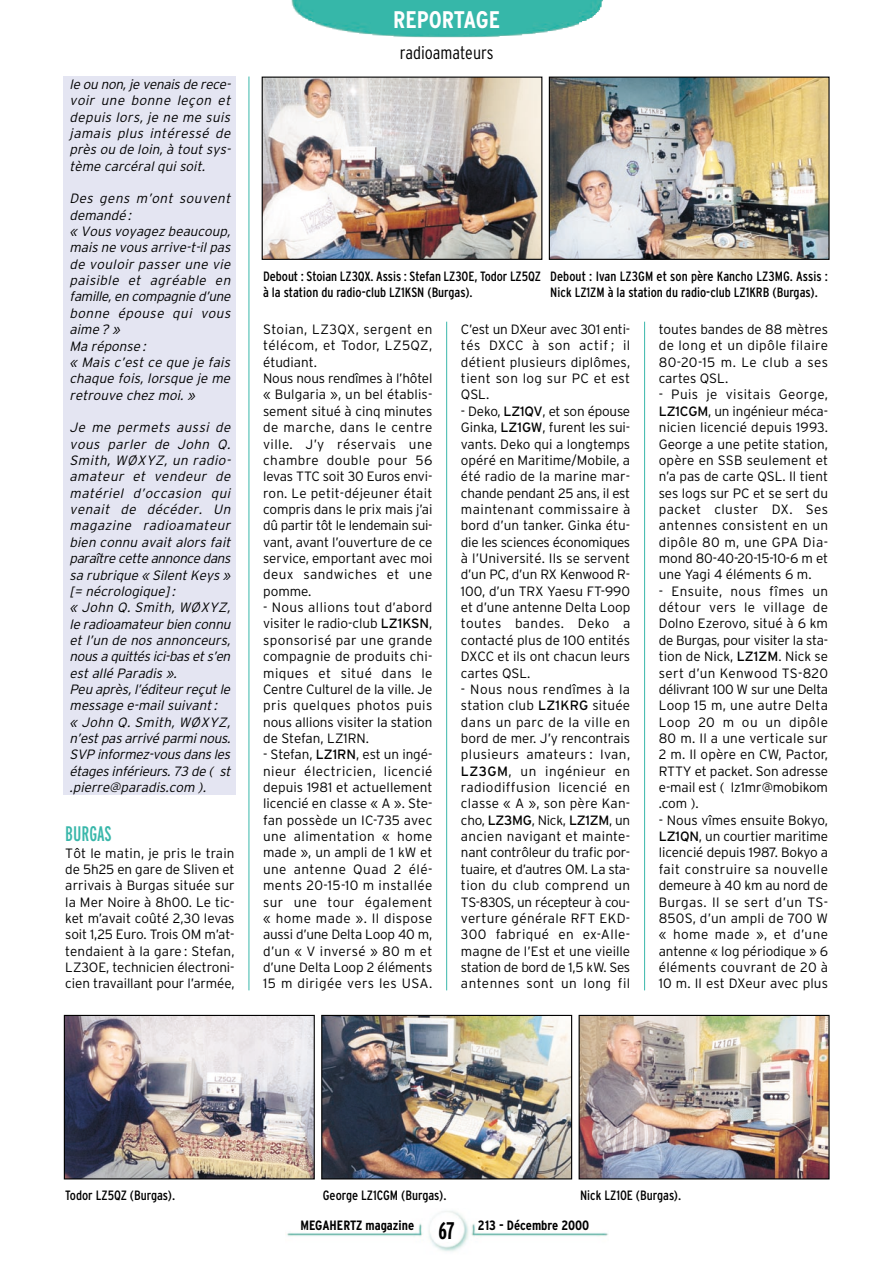
<style>
.page{position:relative;width:893px;height:1262px;background:#fff}
.page>*{position:absolute;margin:0;border:0;box-sizing:border-box;transform-origin:0 0}
.t1{font:700 condensed 24px "Interstate";color:#fff}
.t2{font:700 extra-condensed 24px "Interstate";color:#000}
.t3{font:extra-condensed 21px "Interstate";color:#39b7aa}
.t4{font:300 condensed 18px "Interstate";color:#000}
.t5{font:300 13.5px/16.4px "Interstate";color:#000;text-align:justify}
.t6{font:italic 300 13.5px/16.4px "Interstate";letter-spacing:.01em;color:#000}
.t7{font:condensed 13.5px/16.4px "Interstate";color:#000}
.t8{font:700 condensed 13.5px "Interstate";color:#000}
.s1{font-weight:400}
</style>
<div class="page">
<div style="left:64px;top:77px;width:172px;height:718px;background:#e4e5f2"></div>
<img style="left:291px;top:0;width:312px;height:38px">
<img style="left:287px;top:1211px;width:322px;height:41px">
<hr style="left:248px;top:76px;width:1px;height:914px;background:#39b7aa">
<hr style="left:446px;top:322px;width:1px;height:668px;background:#39b7aa">
<hr style="left:644px;top:322px;width:1px;height:668px;background:#39b7aa">
<img style="left:264px;top:79px;width:276px;height:179px">
<div style="left:262px;top:77px;width:280px;height:183px;border:1px solid #000"></div>
<img style="left:550px;top:79px;width:277px;height:179px">
<div style="left:548px;top:77px;width:281px;height:183px;border:1px solid #000"></div>
<img style="left:66px;top:1016px;width:247px;height:161px">
<div style="left:64px;top:1014px;width:251px;height:165px;border:1px solid #000"></div>
<img style="left:580px;top:1016px;width:247px;height:161px">
<div style="left:578px;top:1014px;width:251px;height:165px;border:1px solid #000"></div>
<img style="left:323px;top:1016px;width:247px;height:161px">
<div style="left:321px;top:1014px;width:251px;height:165px;border:1px solid #000"></div>
<h1 class="t1" style="left:393px;top:10px;width:108px">REPORTAGE</h1>
<p class="t6" style="left:70px;top:77px;width:165px;text-align:justify">le ou non,je venais de rece&shy;voir une bonne leçon et depuis lors, je ne me suis jamais plus intéressé de près ou de loin, à tout sys&shy;tème carcéral qui soit.</p>
<p class="t6" style="left:70px;top:192px;width:165px">Des gens m’ont souvent demandé :<br>« Vous voyagez beaucoup, mais ne vous arrive-t-ilpas de vouloir passer une vie paisible et agréable en famille,en compagnie d’une bonne épouse qui vous aime ? »<br>Ma réponse :<br>« Mais c’est ce que je fais chaque fois, lorsque je me retrouve chez moi. »</p>
<p class="t6" style="left:70px;top:421px;width:165px">Je me permets aussi de vous parler de John Q.<br>Smith, WØXYZ, un radio&shy;amateur et vendeur de matériel d’occasion qui venait de décéder. Un magazine radioamateur bien connu avait alors fait paraître cette annonce dans sa rubrique « Silent Keys » [= nécrologique] :<br>« John Q. Smith, WØXYZ, le radioamateurbien connu et l’un de nos annonceurs, nous a quittés ici-bas ets’en est allé Paradis ».<br>Peu après,l’éditeurreçutle message e-mail suivant : « John Q. Smith, WØXYZ, n’estpas arrivé parminous.<br>SVP informez-vous dans les étages inférieurs.73 de ( st .pierre@paradis.com ).</p>
<h2 class="t3" style="left:65px;top:826px;width:48px">BURGAS</h2>
<p class="t5" style="left:65px;top:846px;width:171px">Tôt le matin, je pris le train de 5h25 en gare de Sliven et arrivais à Burgas située sur la Mer Noire à 8h00. Le tic&shy;ket m’avait coûté 2,30 levas soit 1,25 Euro. Trois OM m’at&shy;tendaient à la gare : Stefan, LZ3OE, technicien électroni&shy;cien travaillant pour l’armée,</p>
<h3 class="t4" style="left:400px;top:46px;width:95px">radioamateurs</h3>
<p class="t7" style="left:263px;top:269px;width:279px">Debout : Stoian LZ3QX. Assis : Stefan LZ3OE, Todor LZ5QZ à la station du radio-club LZ1KSN (Burgas).</p>
<p class="t7" style="left:550px;top:269px;width:279px">Debout : Ivan LZ3GM et son père Kancho LZ3MG. Assis :<br>Nick LZ1ZM à la station du radio-club LZ1KRB (Burgas).</p>
<p class="t5" style="left:263px;top:322px;width:171px;text-align:left">Stoian, LZ3QX, sergent en télécom, et Todor, LZ5QZ, étudiant.<br>Nous nous rendîmes à l’hôtel « Bulgaria », un bel établis&shy;sement situé à cinq minutes de marche, dans le centre ville. J’y réservais une chambre double pour 56 levas TTC soit 30 Euros envi&shy;ron. Le petit-déjeuner était compris dans le prix mais j’ai dû partir tôt le lendemain sui&shy;vant, avant l’ouverture de ce service, emportant avec moi deux sandwiches et une pomme.</p>
<p class="t5" style="left:263px;top:600px;width:171px">- Nous allions tout d’abord visiter le radio-club <span class="s1">LZ1KSN</span>, sponsorisé par une grande compagnie de produits chi&shy;miques et situé dans le Centre Culturel de la ville. Je pris quelques photos puis nous allions visiter la station de Stefan, LZ1RN.</p>
<p class="t5" style="left:263px;top:748px;width:171px">- Stefan, <span class="s1">LZ1RN</span>, est un ingé&shy;nieur électricien, licencié depuis 1981 et actuellement licencié en classe « A ». Ste&shy;fan possède un IC-735 avec une alimentation « home made », un ampli de 1 kW et une antenne Quad 2 élé&shy;ments 20-15-10 m installée sur une tour également « home made ». Il dispose aussi d’une Delta Loop 40 m, d’un « V inversé » 80 m et d’une Delta Loop 2 éléments 15 m dirigée vers les USA.</p>
<p class="t5" style="left:461px;top:322px;width:171px">C’est un DXeur avec 301 enti&shy;tés DXCC à son actif ; il détient plusieurs diplômes, tient son log sur PC et est QSL.</p>
<p class="t5" style="left:461px;top:404px;width:171px">- Deko, <span class="s1">LZ1QV</span>, et son épouse Ginka, <span class="s1">LZ1GW</span>, furent les sui&shy;vants. Deko qui a longtemps opéré en Maritime/Mobile, a été radio de la marine mar&shy;chande pendant 25 ans, il est maintenant commissaire à bord d’un tanker. Ginka étu&shy;die les sciences économiques à l’Université. Ils se servent d’un PC, d’un RX Kenwood R-100, d’un TRX Yaesu FT-990 et d’une antenne Delta Loop toutes bandes. Deko a contacté plus de 100 entités DXCC et ils ont chacun leurs cartes QSL.</p>
<p class="t5" style="left:461px;top:682px;width:171px">- Nous nous rendîmes à la station club <span class="s1">LZ1KRG</span> située dans un parc de la ville en bord de mer. J’y rencontrais plusieurs amateurs : Ivan, <span class="s1">LZ3GM</span>, un ingénieur en radiodiffusion licencié en classe « A », son père Kan&shy;cho, <span class="s1">LZ3MG</span>, Nick, <span class="s1">LZ1ZM</span>, un ancien navigant et mainte&shy;nant contrôleur du trafic por&shy;tuaire, et d’autres OM. La sta&shy;tion du club comprend un TS-830S, un récepteur à cou&shy;verture générale RFT EKD-300 fabriqué en ex-Alle&shy;magne de l’Est et une vieille station de bord de 1,5 kW. Ses antennes sont un long fil</p>
<p class="t5" style="left:658px;top:322px;width:171px">toutes bandes de 88 mètres de long et un dipôle filaire 80-20-15 m. Le club a ses cartes QSL.</p>
<p class="t5" style="left:658px;top:388px;width:171px">- Puis je visitais George, <span class="s1">LZ1CGM</span>, un ingénieur méca&shy;nicien licencié depuis 1993.<br>George a une petite station, opère en SSB seulement et n’a pas de carte QSL. Il tient ses logs sur PC et se sert du packet cluster DX. Ses antennes consistent en un dipôle 80 m, une GPA Dia&shy;mond 80-40-20-15-10-6 m et une Yagi 4 éléments 6 m.</p>
<p class="t5" style="left:658px;top:584px;width:171px">- Ensuite, nous fîmes un détour vers le village de Dolno Ezerovo, situé à 6 km de Burgas, pour visiter la sta&shy;tion de Nick, <span class="s1">LZ1ZM</span>. Nick se sert d’un Kenwood TS-820 délivrant 100 W sur une Delta Loop 15 m, une autre Delta Loop 20 m ou un dipôle 80 m. Il a une verticale sur 2 m. Il opère en CW, Pactor, RTTY et packet. Son adresse e-mail est ( lz1mr@mobikom .com ).</p>
<p class="t5" style="left:658px;top:813px;width:171px">- Nous vîmes ensuite Bokyo, <span class="s1">LZ1QN</span>, un courtier maritime licencié depuis 1987. Bokyo a fait construire sa nouvelle demeure à 40 km au nord de Burgas. Il se sert d’un TS-850S, d’un ampli de 700 W « home made », et d’une antenne « log périodique » 6 éléments couvrant de 20 à 10 m. Il est DXeur avec plus</p>
<p class="t7" style="left:65px;top:1188px;width:111px">Todor LZ5QZ (Burgas).</p>
<p class="t7" style="left:323px;top:1188px;width:125px">George LZ1CGM (Burgas).</p>
<p class="t7" style="left:580px;top:1188px;width:103px">Nick LZ1OE (Burgas).</p>
<p class="t8" style="left:300px;top:1220px;width:115px">MEGAHERTZ magazine</p>
<p class="t8" style="left:478px;top:1220px;width:113px">213 - Décembre 2000</p>
<h1 class="t2" style="left:438px;top:1221px;width:18px">67</h1>
</div>
